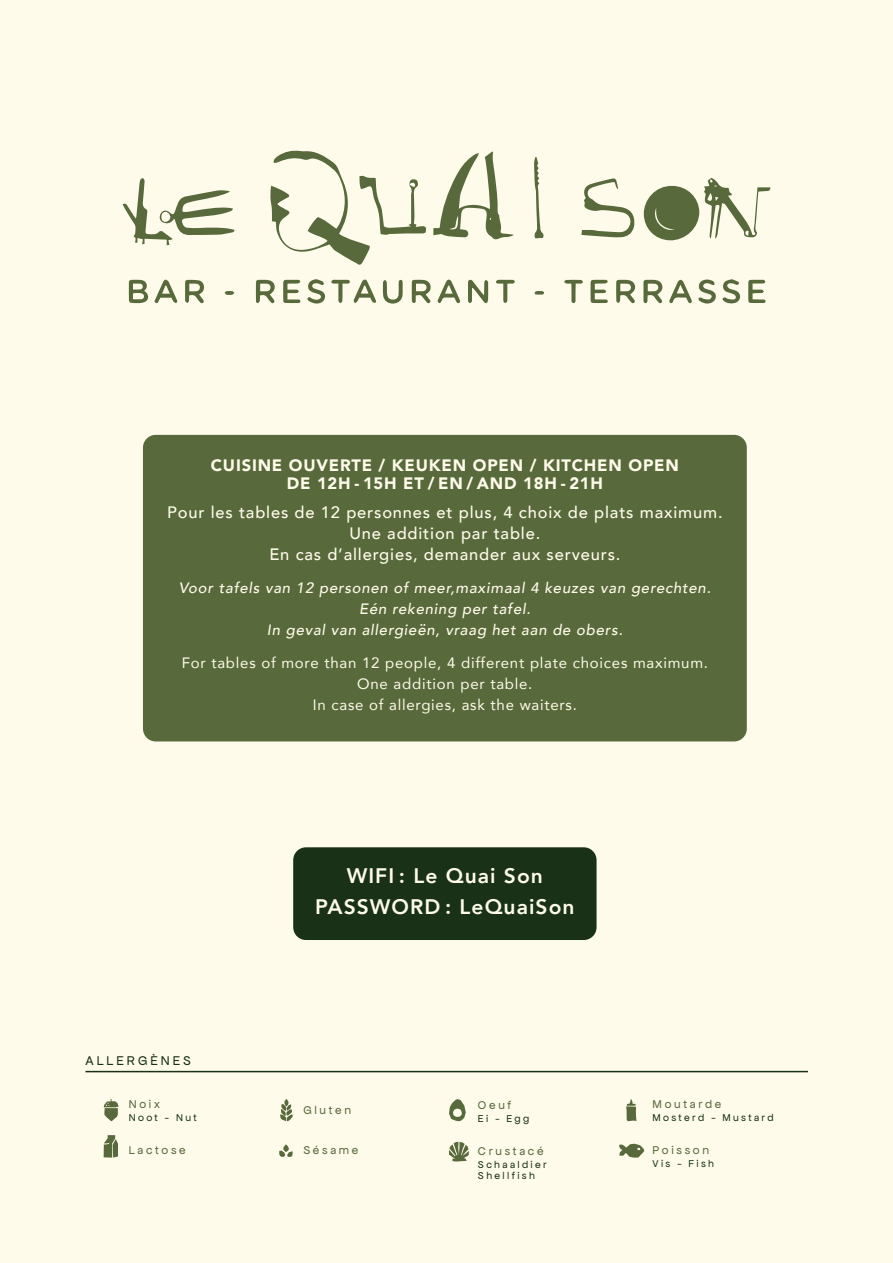
<style>
.page{position:relative;width:893px;height:1263px;background:#fefbea}
.page>*{position:absolute;margin:0;border:0;box-sizing:border-box;transform-origin:0 0}
.FR{font:800 21px "Avenir";letter-spacing:.05em;color:#fefbea}
.FR-2{font:500 16.5px "Avenir";letter-spacing:.05em;color:#fefbea}
.FR-3{font:900 16.5px/18px "Avenir";letter-spacing:.05em;color:#fefbea;text-align:center}
.FR-4{font:italic 500 15px "Avenir";letter-spacing:.05em;color:#fefbea}
.FR-5{font:15px "Avenir";letter-spacing:.05em;color:#fefbea}
.t1{font:13.5px "Apfel Grotezk";letter-spacing:.225em;color:#193117}
.t2{font:12px "Apfel Grotezk";letter-spacing:.225em;color:#58693b}
.t3{font:10.5px/10.5px "Apfel Grotezk";letter-spacing:.225em;color:#193117}
</style>
<div class="page">
<hr style="left:85px;top:1071px;width:723px;height:1px;background:#193117">
<svg style="left:104px;top:1099px;width:15px;height:22px"></svg>
<svg style="left:104px;top:1135px;width:14px;height:22px"></svg>
<svg style="left:280px;top:1099px;width:13px;height:22px"></svg>
<svg style="left:279px;top:1144px;width:14px;height:13px"></svg>
<svg style="left:449px;top:1099px;width:17px;height:22px"></svg>
<svg style="left:449px;top:1142px;width:20px;height:19px"></svg>
<svg style="left:626px;top:1099px;width:10px;height:22px"></svg>
<svg style="left:619px;top:1144px;width:25px;height:13px"></svg>
<div style="left:143px;top:435px;width:604px;height:306px;background:#58693b;border-radius:13px"></div>
<div style="left:293px;top:847px;width:304px;height:93px;background:#193117;border-radius:13px"></div>
<svg style="left:433px;top:151px;width:81px;height:89px"></svg>
<svg style="left:644px;top:178px;width:126px;height:63px"></svg>
<svg style="left:581px;top:178px;width:54px;height:59px"></svg>
<svg style="left:270px;top:150px;width:156px;height:115px"></svg>
<svg style="left:123px;top:178px;width:112px;height:67px"></svg>
<svg style="left:534px;top:157px;width:10px;height:81px"></svg>
<svg style="left:256px;top:280px;width:19px;height:24px"></svg>
<svg style="left:643px;top:280px;width:20px;height:24px"></svg>
<svg style="left:185px;top:280px;width:19px;height:24px"></svg>
<svg style="left:616px;top:280px;width:20px;height:24px"></svg>
<svg style="left:412px;top:280px;width:19px;height:24px"></svg>
<svg style="left:468px;top:279px;width:20px;height:24px"></svg>
<svg style="left:590px;top:280px;width:18px;height:23px"></svg>
<svg style="left:748px;top:280px;width:17px;height:23px"></svg>
<svg style="left:283px;top:280px;width:17px;height:23px"></svg>
<svg style="left:438px;top:279px;width:22px;height:25px"></svg>
<svg style="left:669px;top:280px;width:23px;height:24px"></svg>
<svg style="left:129px;top:279px;width:48px;height:25px"></svg>
<svg style="left:383px;top:280px;width:20px;height:24px"></svg>
<svg style="left:698px;top:279px;width:18px;height:25px"></svg>
<svg style="left:722px;top:279px;width:19px;height:25px"></svg>
<svg style="left:564px;top:280px;width:19px;height:23px"></svg>
<svg style="left:496px;top:280px;width:19px;height:23px"></svg>
<svg style="left:307px;top:279px;width:69px;height:25px"></svg>
<svg style="left:225px;top:291px;width:9px;height:4px"></svg>
<svg style="left:534px;top:291px;width:10px;height:4px"></svg>
<p class="FR-3" style="left:211px;top:456px;width:470px">CUISINE OUVERTE / KEUKEN OPEN / KITCHEN OPEN<br>DE 12H - 15H ET / EN / AND 18H - 21H</p>
<p class="FR-2" style="left:167px;top:498px;width:557px">Pour les tables de 12 personnes et plus, 4 choix de plats maximum.</p>
<p class="FR-2" style="left:349px;top:519px;width:192px">Une addition par table.</p>
<p class="FR-2" style="left:269px;top:539px;width:353px">En cas d’allergies, demander aux serveurs.</p>
<p class="FR-4" style="left:179px;top:579px;width:533px">Voor tafels van 12 personen of meer,maximaal 4 keuzes van gerechten.</p>
<p class="FR-4" style="left:359px;top:600px;width:173px">Eén rekening per tafel.</p>
<p class="FR-4" style="left:267px;top:620px;width:357px">In geval van allergieën, vraag het aan de obers.</p>
<p class="FR-5" style="left:182px;top:651px;width:528px">For tables of more than 12 people, 4 different plate choices maximum.</p>
<p class="FR-5" style="left:357px;top:671px;width:177px">One addition per table.</p>
<p class="FR-5" style="left:313px;top:692px;width:266px">In case of allergies, ask the waiters.</p>
<p class="t1" style="left:85px;top:1054px;width:107px">ALLERGÈNES</p>
<p class="t2" style="left:129px;top:1098px;width:33px">Noix</p>
<p class="t3" style="left:129px;top:1113px;width:69px">Noot - Nut</p>
<p class="t2" style="left:129px;top:1144px;width:58px">Lactose</p>
<p class="FR" style="left:347px;top:859px;width:198px">WIFI : Le Quai Son</p>
<p class="FR" style="left:315px;top:890px;width:261px">PASSWORD : LeQuaiSon</p>
<p class="t2" style="left:303px;top:1104px;width:49px">Gluten</p>
<p class="t2" style="left:303px;top:1144px;width:56px">Sésame</p>
<p class="t2" style="left:478px;top:1099px;width:35px">Oeuf</p>
<p class="t3" style="left:478px;top:1114px;width:53px">Ei - Egg</p>
<p class="t2" style="left:478px;top:1145px;width:67px">Crustacé</p>
<p class="t3" style="left:478px;top:1160px;width:70px">Schaaldier<br>Shellfish</p>
<p class="t2" style="left:653px;top:1098px;width:70px">Moutarde</p>
<p class="t3" style="left:653px;top:1113px;width:123px">Mosterd - Mustard</p>
<p class="t2" style="left:653px;top:1144px;width:58px">Poisson</p>
<p class="t3" style="left:653px;top:1159px;width:63px">Vis - Fish</p>
</div>
